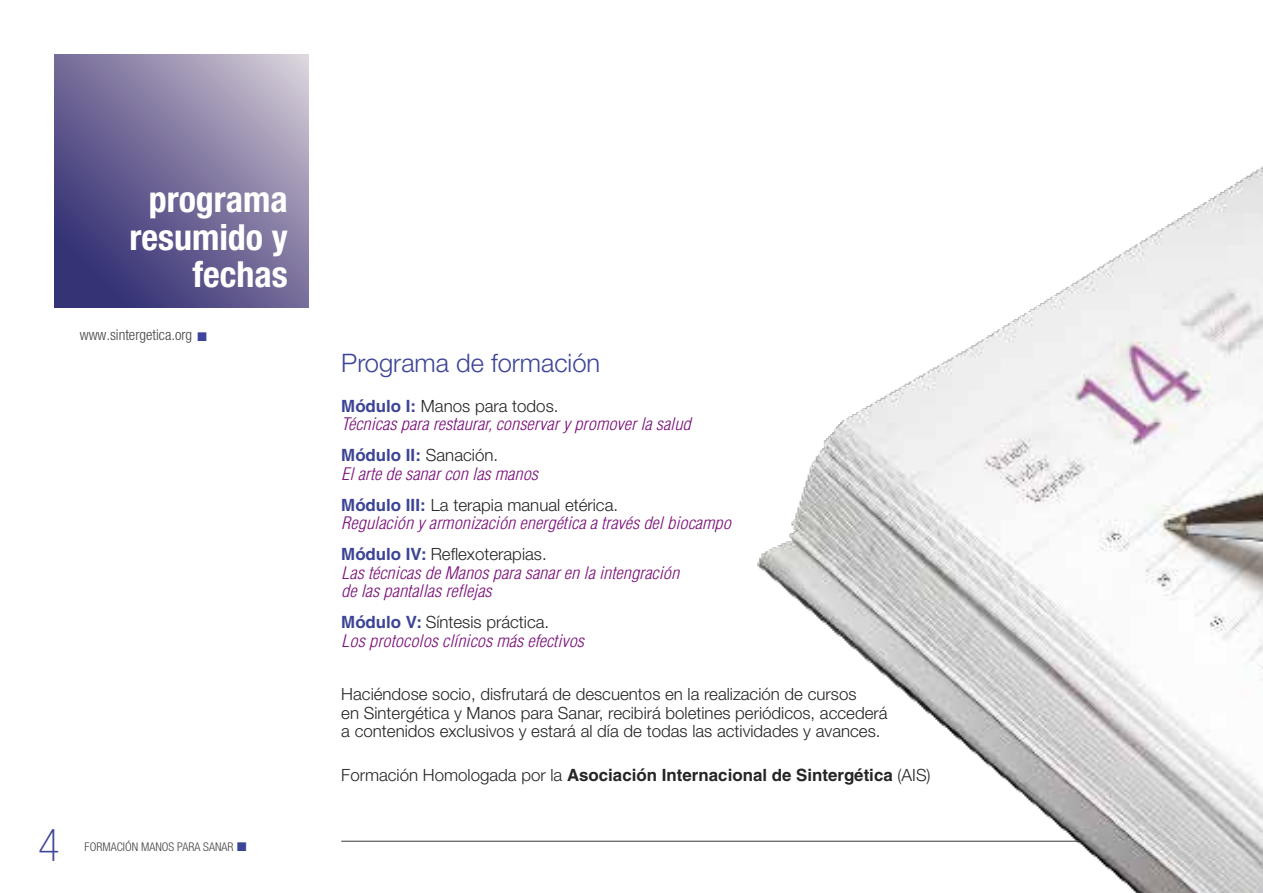
<style>
.page{position:relative;width:1263px;height:893px;background:#fff}
.page>*{position:absolute;margin:0;border:0;box-sizing:border-box;transform-origin:0 0}
.t1{font:100 condensed 45px "Helvetica Neue LT Std";color:#3c4496}
.t2{font:700 condensed 36px/37.5px "Helvetica Neue LT Std";color:#fff;text-align:right}
.t3{font:300 25.5px "Helvetica Neue LT Std";color:#3c4496}
.t4{font:300 16.8px/18.5px "Helvetica Neue LT Std";color:#252525}
.t5{font:italic 300 condensed 16.8px/31.2px "Helvetica LT Std";color:#7c107a;scale:1.1 1}
.t6{font:700 16.8px "Helvetica LT Std";color:#252525}
.t7{font:300 condensed 15px "Helvetica Neue LT Std";color:#444}
.t8{font:300 condensed 12px "Helvetica Neue LT Std";color:#444}
.s1{font-family:"Helvetica LT Std";font-weight:700;color:#3c4496}
.s2{font-weight:700;font-style:normal;font-stretch:normal;color:#3c4496}
.s3{font-family:"Helvetica Neue LT Std";font-style:normal;font-stretch:normal;color:#252525}
.s4{font-family:"Helvetica Neue LT Std";font-weight:300}
</style>
<div class="page">
<hr style="left:341px;top:841px;width:868px;height:1px;background:#444">
<img style="left:693px;top:165px;width:570px;height:728px">
<svg style="left:54px;top:54px;width:254px;height:254px;background:#776f9b"></svg>
<h2 class="t2" style="left:129px;top:180px;width:160px">programa resumido y fechas</h2>
<p class="t7" style="left:80px;top:327px;width:114px">www.sintergetica.org</p>
<h1 class="t1" style="left:38px;top:820px;width:23px">4</h1>
<p class="t8" style="left:85px;top:840px;width:150px">FORMACIÓN MANOS PARA SANAR</p>
<h3 class="t3" style="left:341px;top:348px;width:260px">Programa de formación</h3>
<p class="t4" style="left:341px;top:396px;width:219px"><span class="s1">Módulo I:</span> Manos para todos.</p>
<p class="t5" style="left:341px;top:409px;width:319px">Técnicas para restaurar, conservar y promover la salud<br><span class="s2">Módulo II:</span> <span class="s3">Sanación.</span></p>
<p class="t5" style="left:341px;top:458px;width:181px">El arte de sanar con las manos</p>
<p class="t4" style="left:341px;top:495px;width:278px"><span class="s1">Módulo III:</span> La terapia manual etérica.</p>
<p class="t5" style="left:341px;top:508px;width:356px">Regulación y armonización energética a través del biocampo</p>
<p class="t4" style="left:341px;top:545px;width:207px"><span class="s1">Módulo IV:</span> Reflexoterapias.</p>
<p class="t5" style="left:341px;top:564px;width:309px;line-height:18.5px">Las técnicas de Manos para sanar en la intengración de las pantallas reflejas</p>
<p class="t4" style="left:341px;top:613px;width:209px"><span class="s1">Módulo V:</span> Síntesis práctica.</p>
<p class="t5" style="left:341px;top:625px;width:222px">Los protocolos clínicos más efectivos</p>
<p class="t4" style="left:341px;top:685px;width:548px">Haciéndose socio, disfrutará de descuentos en la realización de cursos<br>en Sintergética y Manos para Sanar, recibirá boletines periódicos, accederá a contenidos exclusivos y estará al día de todas las actividades y avances.</p>
<p class="t6" style="left:341px;top:765px;width:591px"><span class="s4">Formación Homologada por la</span> Asociación Internacional de Sintergética <span class="s4">(AIS)</span></p>
</div>
